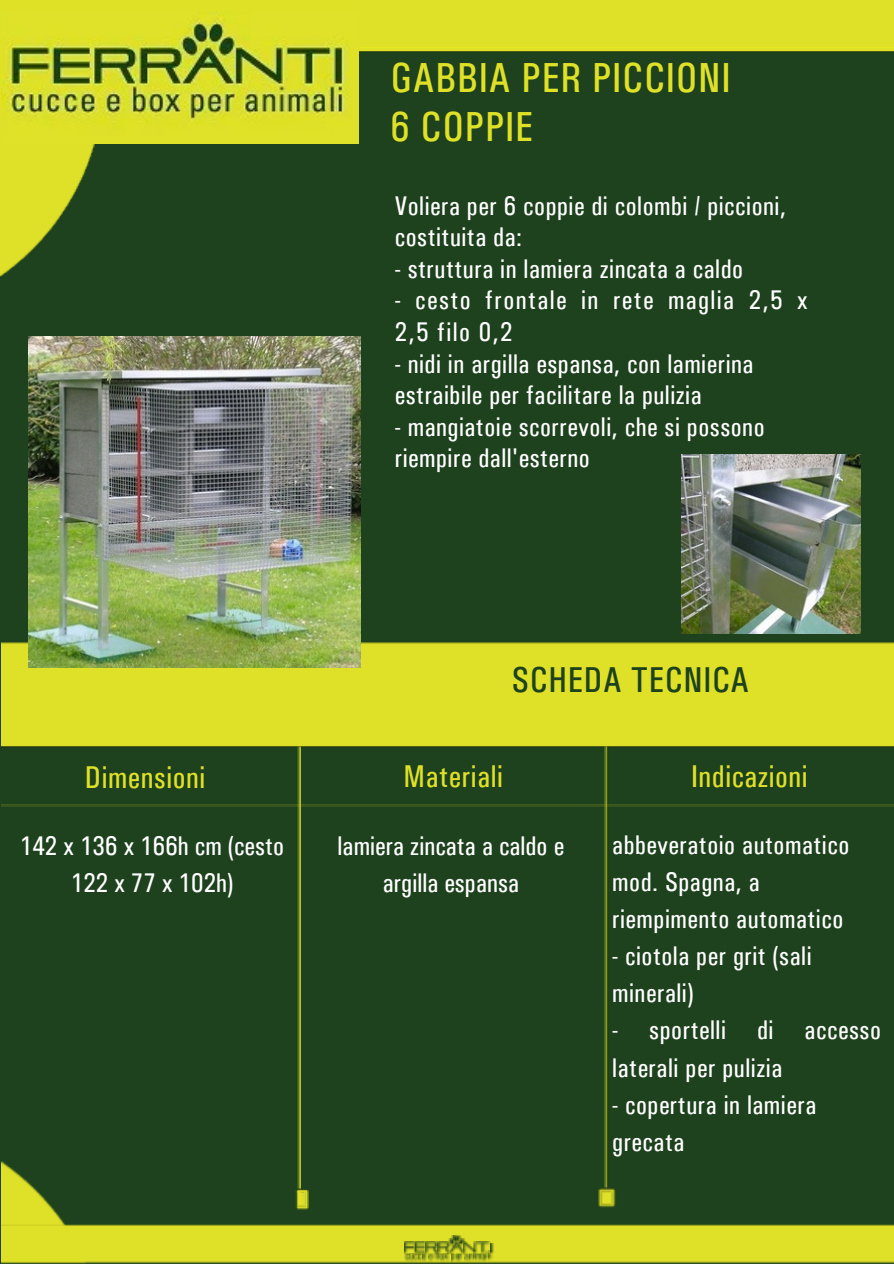
<style>
.page{position:relative;width:894px;height:1264px;background:#fff}
.page>*{position:absolute;margin:0;border:0;box-sizing:border-box;transform-origin:0 0}
.t1{font:42.15px/49.5px "Utah Condensed";letter-spacing:.015em;color:#dfe128}
.t2{font:36.15px "Utah Condensed";letter-spacing:.015em;color:#1d421d}
.t3{font:31.5px "Utah Condensed";letter-spacing:.015em;color:#dfe128}
.t4{font:27px/37.2px "Utah Condensed";letter-spacing:.015em;color:#fff}
.t5{font:27px/31.5px "Utah Condensed";letter-spacing:.05em;color:#fff}
</style>
<div class="page">
<div style="left:0;top:0;width:893px;height:1263px;background:#1d421d"></div>
<img style="left:2px;top:1161px;width:63px;height:63px">
<img style="left:2px;top:1224px;width:891px;height:39px">
<img style="left:297px;top:747px;width:4px;height:440px">
<img style="left:295px;top:1187px;width:13px;height:22px">
<img style="left:2px;top:802px;width:891px;height:4px">
<div style="left:2px;top:643px;width:891px;height:104px;background:#dfe128"></div>
<img style="left:604px;top:716px;width:4px;height:471px">
<img style="left:0;top:143px;width:95px;height:134px">
<img style="left:358px;top:51px;width:535px;height:2px">
<div style="left:351px;top:0;width:542px;height:51px;background:#dfe128"></div>
<div style="left:0;top:0;width:351px;height:143px;background:#dfe127"></div>
<svg style="left:404px;top:1234px;width:89px;height:28px"></svg>
<img style="left:681px;top:454px;width:179px;height:179px">
<img style="left:29px;top:336px;width:331px;height:331px">
<img style="left:598px;top:1187px;width:18px;height:20px">
<img style="left:2px;top:12px;width:356px;height:132px">
<h1 class="t1" style="left:390px;top:53px;width:342px">GABBIA PER PICCIONI<br>6 COPPIE</h1>
<p class="t4" style="left:394px;top:190px;width:392px;line-height:31.5px">Voliera per 6 coppie di colombi / piccioni, costituita da:</p>
<p class="t4" style="left:394px;top:250px;width:350px">- struttura in lamiera zincata a caldo</p>
<p class="t5" style="left:394px;top:284px;width:414px">- cesto frontale in rete maglia 2,5 x<br>2,5 filo 0,2</p>
<p class="t4" style="left:394px;top:348px;width:360px;line-height:31.5px">- nidi in argilla espansa, con lamierina estraibile per facilitare la pulizia</p>
<p class="t4" style="left:394px;top:411px;width:371px;line-height:31.5px">- mangiatoie scorrevoli, che si possono riempire dall'esterno</p>
<h2 class="t2" style="left:511px;top:654px;width:239px">SCHEDA TECNICA</h2>
<p class="t3" style="left:85px;top:755px;width:122px">Dimensioni</p>
<p class="t3" style="left:403px;top:754px;width:101px">Materiali</p>
<p class="t3" style="left:691px;top:754px;width:118px">Indicazioni</p>
<p class="t4" style="left:20px;top:827px;width:266px;text-align:center">142 x 136 x 166h cm (cesto<br>122 x 77 x 102h)</p>
<p class="t4" style="left:337px;top:827px;width:228px;text-align:center">lamiera zincata a caldo e argilla espansa</p>
<p class="t4" style="left:612px;top:825px;width:238px">abbeveratoio automatico mod. Spagna, a riempimento automatico</p>
<p class="t4" style="left:612px;top:937px;width:201px">- ciotola per grit (sali minerali)</p>
<p class="t4" style="left:612px;top:1011px;width:270px">- sportelli di accesso laterali per pulizia</p>
<p class="t4" style="left:612px;top:1085px;width:205px">- copertura in lamiera grecata</p>
</div>
